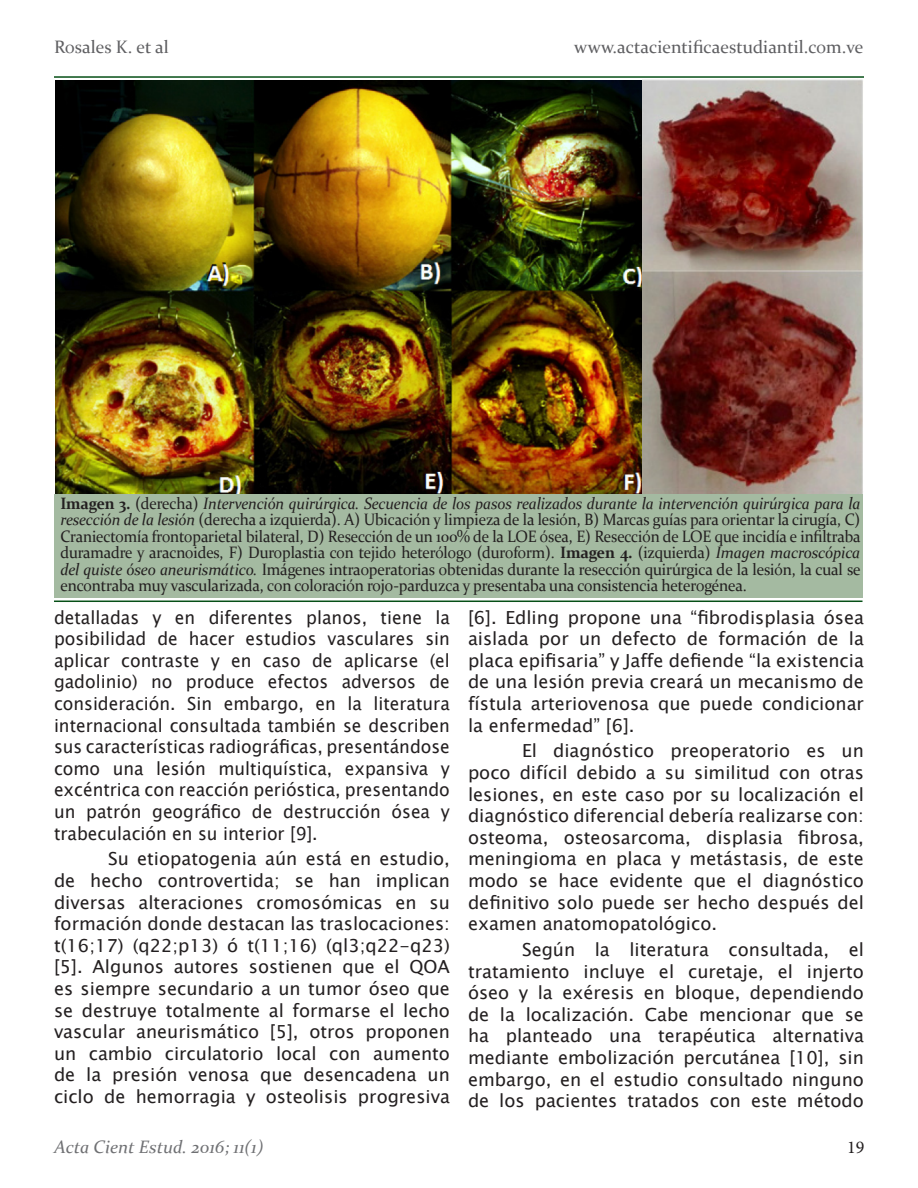
<style>
.page{position:relative;width:918px;height:1188px;background:#fff}
.page>*{position:absolute;margin:0;border:0;box-sizing:border-box;transform-origin:0 0}
.t1{font:18px/21.6px "Lucida Sans Unicode";color:#231f20;text-align:justify}
.t2{font:18px/21.6px "Lucida Sans Unicode";color:#231f20;text-align:justify;scale:.96 1}
.t3{font:18px "Constantia";color:#5f5f62}
.t4{font:italic 18px "Constantia";color:#6f7073}
.t5{font:18px "Minion Pro";color:#231f20}
.t6{font:16.5px/16.5px "Constantia";letter-spacing:-.01em;color:#231f20;text-align:justify;scale:.94 1}
.s1{font-weight:700}
.s2{font-style:italic}
</style>
<div class="page">
<img style="left:55px;top:81px;width:587px;height:413px">
<img style="left:642px;top:79px;width:221px;height:415px">
<hr style="left:54px;top:76px;width:810px;height:2px;background:#064f16">
<hr style="left:54px;top:601px;width:809px;height:1px;background:#064f16">
<div style="left:54px;top:494px;width:809px;height:104px;background:#a4baa1"></div>
<p class="t3" style="left:54px;top:34px;width:116px">Rosales K. et al</p>
<p class="t3" style="left:574px;top:34px;width:291px">www.actacientificaestudiantil.com.ve</p>
<p class="t6" style="left:60px;top:494px;width:853px"><span class="s1">Imagen 3.</span> (derecha) <span class="s2">Intervención quirúrgica. Secuencia de los pasos realizados durante la intervención quirúrgica para la resección de la lesión</span> (derecha a izquierda). A) Ubicación y limpieza de la lesión, B) Marcas guías para orientar la cirugía, C)<br>Craniectomía frontoparietal bilateral, D) Resección de un 100% de la LOE ósea, E) Resección de LOE que incidía e infiltraba duramadre y aracnoides, F) Duroplastia con tejido heterólogo (duroform). <span class="s1">Imagen 4.</span> (izquierda) <span class="s2">Imagen macroscópica del quiste óseo aneurismático.</span> Imágenes intraoperatorias obtenidas durante la resección quirúrgica de la lesión, la cual se encontraba muy vascularizada, con coloración rojo-parduzca y presentaba una consistencia heterogénea.</p>
<p class="t2" style="left:54px;top:606px;width:414px">detalladas y en diferentes planos, tiene la posibilidad de hacer estudios vasculares sin aplicar contraste y en caso de aplicarse (el gadolinio) no produce efectos adversos de consideración. Sin embargo, en la literatura internacional consultada también se describen sus características radiográficas, presentándose como una lesión multiquística, expansiva y excéntrica con reacción perióstica, presentando un patrón geográfico de destrucción ósea y trabeculación en su interior [9].</p>
<p class="t1" style="left:54px;top:848px;width:398px;text-indent:54px">Su etiopatogenia aún está en estudio, de hecho controvertida; se han implican diversas alteraciones cromosómicas en su formación donde destacan las traslocaciones: t(16;17) (q22;p13) ó t(11;16) (ql3;q22-q23) [5]. Algunos autores sostienen que el QOA es siempre secundario a un tumor óseo que se destruye totalmente al formarse el lecho vascular aneurismático [5], otros proponen un cambio circulatorio local con aumento de la presión venosa que desencadena un ciclo de hemorragia y osteolisis progresiva</p>
<p class="t1" style="left:468px;top:606px;width:397px">[6]. Edling propone una “fibrodisplasia ósea aislada por un defecto de formación de la placa epifisaria” y Jaffe defiende “la existencia de una lesión previa creará un mecanismo de fístula arteriovenosa que puede condicionar la enfermedad” [6].</p>
<p class="t1" style="left:468px;top:740px;width:397px;text-indent:54px">El diagnóstico preoperatorio es un poco difícil debido a su similitud con otras lesiones, en este caso por su localización el diagnóstico diferencial debería realizarse con: osteoma, osteosarcoma, displasia fibrosa, meningioma en placa y metástasis, de este modo se hace evidente que el diagnóstico definitivo solo puede ser hecho después del examen anatomopatológico.</p>
<p class="t1" style="left:468px;top:939px;width:398px;text-indent:54px">Según la literatura consultada, el tratamiento incluye el curetaje, el injerto óseo y la exéresis en bloque, dependiendo de la localización. Cabe mencionar que se ha planteado una terapéutica alternativa mediante embolización percutánea [10], sin embargo, en el estudio consultado ninguno de los pacientes tratados con este método</p>
<p class="t4" style="left:54px;top:1135px;width:211px">Acta Cient Estud. 2016; 11(1)</p>
<p class="t5" style="left:847px;top:1135px;width:19px">19</p>
</div>
